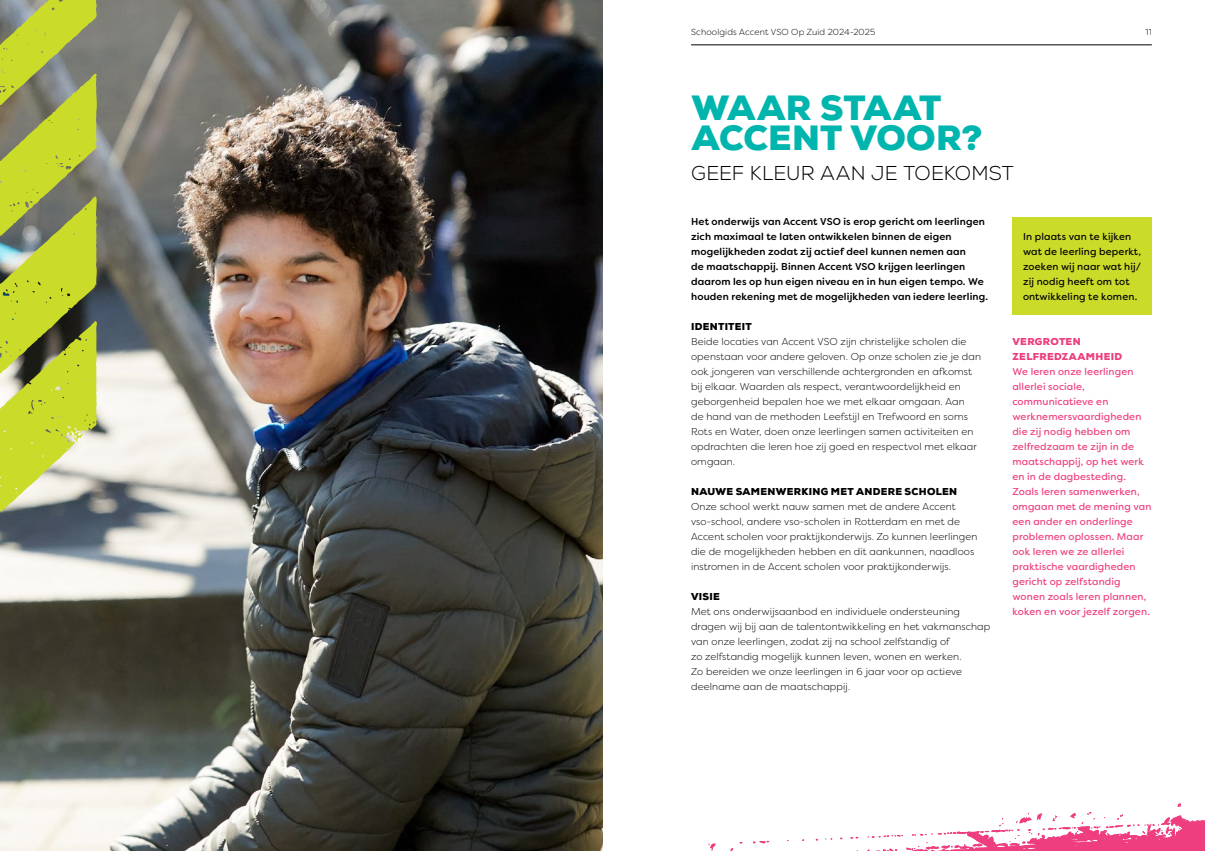
<style>
.page{position:relative;width:1205px;height:851px;background:#fff}
.page>*{position:absolute;margin:0;border:0;box-sizing:border-box;transform-origin:0 0}
.t1{font:900 35px/30px "Nexa";color:#00b5ad}
.t2{font:300 20px "Nexa";letter-spacing:.005em;color:#000}
.t3{font:300 10px/15px "Filson Soft";letter-spacing:.01em;color:#000}
.t4{font:10px/15px "Filson Soft";letter-spacing:.01em;color:#ee3e80}
.t5{font:500 10px/15px "Filson Soft";letter-spacing:.015em;color:#000}
.t6{font:10px/15px "Filson Soft";letter-spacing:.01em;color:#000}
.t7{font:900 10px "Nexa";letter-spacing:.03em;color:#000}
.t8{font:900 10px/15px "Nexa";letter-spacing:.03em;color:#ee3e80}
.t9{font:300 8.75px "Filson Soft";letter-spacing:.015em;color:#000}
</style>
<div class="page">
<hr style="left:691px;top:45px;width:461px;height:1px;background:#000">
<img style="left:0;top:0;width:602px;height:850px">
<svg style="left:708px;top:803px;width:497px;height:48px"></svg>
<svg style="left:0;top:0;width:98px;height:512px"></svg>
<div style="left:1012px;top:218px;width:140px;height:97px;background:#cbdb2a"></div>
<p class="t9" style="left:691px;top:27px;width:186px">Schoolgids Accent VSO Op Zuid 2024-2025</p>
<p class="t9" style="left:1145px;top:27px;width:8px">11</p>
<h1 class="t1" style="left:692px;top:93px;width:292px">WAAR STAAT<br>ACCENT VOOR?</h1>
<h2 class="t2" style="left:691px;top:161px;width:324px">GEEF KLEUR AAN JE TOEKOMST</h2>
<p class="t5" style="left:691px;top:214px;width:299px">Het onderwijs van Accent VSO is erop gericht om leerlingen zich maximaal te laten ontwikkelen binnen de eigen mogelijkheden zodat zij actief deel kunnen nemen aan<br>de maatschappij. Binnen Accent VSO krijgen leerlingen daarom les op hun eigen niveau en in hun eigen tempo. We houden rekening met de mogelijkheden van iedere leerling.</p>
<p class="t7" style="left:691px;top:320px;width:62px">IDENTITEIT</p>
<p class="t3" style="left:691px;top:334px;width:291px">Beide locaties van Accent VSO zijn christelijke scholen die openstaan voor andere geloven. Op onze scholen zie je dan ook jongeren van verschillende achtergronden en afkomst bij elkaar. Waarden als respect, verantwoordelijkheid en geborgenheid bepalen hoe we met elkaar omgaan. Aan<br>de hand van de methoden Leefstijl en Trefwoord en soms Rots en Water, doen onze leerlingen samen activiteiten en opdrachten die leren hoe zij goed en respectvol met elkaar omgaan.</p>
<p class="t7" style="left:691px;top:485px;width:267px">NAUWE SAMENWERKING MET ANDERE SCHOLEN</p>
<p class="t3" style="left:691px;top:499px;width:288px">Onze school werkt nauw samen met de andere Accent vso-school, andere vso-scholen in Rotterdam en met de Accent scholen voor praktijkonderwijs. Zo kunnen leerlingen die de mogelijkheden hebben en dit aankunnen, naadloos instromen in de Accent scholen voor praktijkonderwijs.</p>
<p class="t7" style="left:691px;top:590px;width:30px">VISIE</p>
<p class="t3" style="left:691px;top:604px;width:301px">Met ons onderwijsaanbod en individuele ondersteuning dragen wij bij aan de talentontwikkeling en het vakmanschap van onze leerlingen, zodat zij na school zelfstandig of<br>zo zelfstandig mogelijk kunnen leven, wonen en werken.<br>Zo bereiden we onze leerlingen in 6 jaar voor op actieve deelname aan de maatschappij.</p>
<p class="t6" style="left:1023px;top:229px;width:120px">In plaats van te kijken wat de leerling beperkt, zoeken wij naar wat hij/ zij nodig heeft om tot ontwikkeling te komen.</p>
<p class="t8" style="left:1012px;top:334px;width:111px">VERGROTEN<br>ZELFREDZAAMHEID</p>
<p class="t4" style="left:1012px;top:364px;width:141px">We leren onze leerlingen allerlei sociale, communicatieve en werknemersvaardigheden die zij nodig hebben om zelfredzaam te zijn in de maatschappij, op het werk en in de dagbesteding.<br>Zoals leren samenwerken, omgaan met de mening van een ander en onderlinge problemen oplossen. Maar ook leren we ze allerlei praktische vaardigheden gericht op zelfstandig wonen zoals leren plannen, koken en voor jezelf zorgen.</p>
</div>
